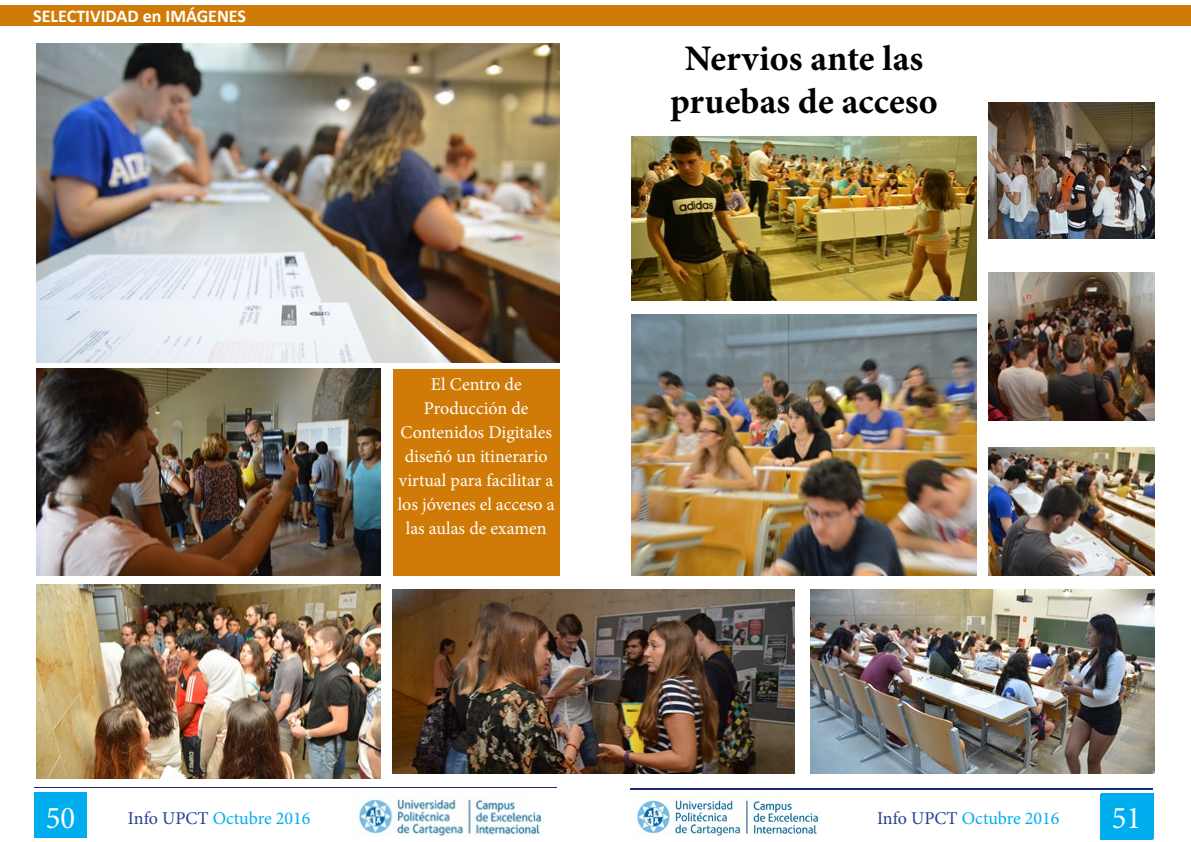
<style>
.page{position:relative;width:1191px;height:842px;background:#fff}
.page>*{position:absolute;margin:0;border:0;box-sizing:border-box;transform-origin:0 0}
.t1{font:700 36px/43.2px "Minion Pro";color:#000;text-align:center}
.t2{font:31.8px "Minion Pro";color:#fff;scale:.96 1}
.t3{font:18px/24px "Minion Pro";color:#fff;text-align:center}
.t4{font:18px "Minion Pro";color:#00aeef}
.t5{font:700 18px "Calibri";color:#fff}
.s1{color:#25408f}
</style>
<div class="page">
<div style="left:0;top:6px;width:1191px;height:20px;background:#d07b07"></div>
<img style="left:36px;top:44px;width:523px;height:319px">
<img style="left:36px;top:369px;width:345px;height:206px">
<img style="left:988px;top:102px;width:167px;height:136px">
<img style="left:988px;top:272px;width:167px;height:149px">
<img style="left:988px;top:448px;width:167px;height:127px">
<img style="left:810px;top:590px;width:345px;height:184px">
<img style="left:393px;top:590px;width:401px;height:184px">
<img style="left:631px;top:315px;width:345px;height:260px">
<div style="left:393px;top:369px;width:166px;height:206px;background:#d07b07"></div>
<img style="left:36px;top:584px;width:345px;height:194px">
<div style="left:34px;top:793px;width:53px;height:45px;background:#00aeef"></div>
<div style="left:1101px;top:793px;width:52px;height:46px;background:#00aeef"></div>
<hr style="left:35px;top:787px;width:522px;height:1px;background:#1d2b7a">
<hr style="left:630px;top:788px;width:523px;height:1px;background:#1d2b7a">
<img style="left:358px;top:796px;width:185px;height:40px">
<div style="left:1100px;top:794px;width:52px;height:45px;background:#00aeef"></div>
<hr style="left:630px;top:789px;width:522px;height:1px;background:#1d2b7a">
<img style="left:636px;top:797px;width:185px;height:39px">
<img style="left:631px;top:136px;width:345px;height:164px">
<p class="t5" style="left:33px;top:4px;width:214px">SELECTIVIDAD en IMÁGENES</p>
<p class="t3" style="left:398px;top:372px;width:158px">El Centro de<br>Producción de<br>Contenidos Digitales diseñó un itinerario virtual para facilitar a los jóvenes el acceso a las aulas de examen</p>
<h1 class="t1" style="left:670px;top:37px;width:269px">Nervios ante las pruebas de acceso</h1>
<h2 class="t2" style="left:46px;top:797px;width:32px">50</h2>
<h2 class="t2" style="left:1119px;top:797px;width:17px">3</h2>
<p class="t4" style="left:128px;top:806px;width:184px"><span class="s1">Info UPCT</span> Octubre 2016</p>
<p class="t4" style="left:877px;top:806px;width:184px"><span class="s1">Info UPCT</span> Octubre 2016</p>
<h2 class="t2" style="left:1111px;top:797px;width:32px">51</h2>
</div>
